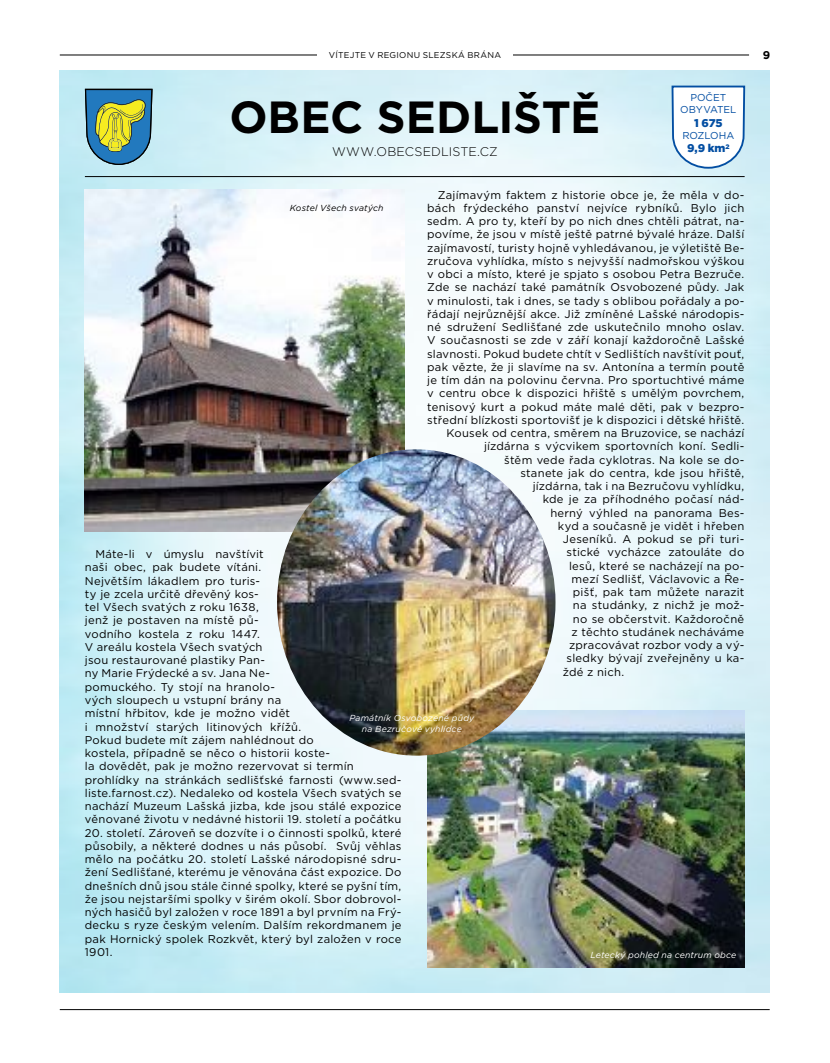
<style>
.page{position:relative;width:830px;height:1063px;background:#fff}
.page>*{position:absolute;margin:0;border:0;box-sizing:border-box;transform-origin:0 0}
.t1{font:700 45px "Gotham";letter-spacing:-.005em;color:#000}
.t2{font:300 12.5px "Gotham";letter-spacing:.01em;color:#000}
.t3{font:11.25px/13.2px "Gotham";letter-spacing:.02em;color:#000}
.t4{font:900 11.25px "Gotham";color:#034ea2}
.t5{font:700 11.25px "Gotham";color:#000}
.t6{font:10px/12px "Gotham";letter-spacing:-.005em;color:#034ea2;text-align:center}
.t7{font:italic 8.75px/10.5px "Gotham";letter-spacing:.02em;color:#fff;text-align:center}
.t8{font:italic 8.75px "Gotham";letter-spacing:.02em;color:#000}
.t9{font:8.5px "Gotham";letter-spacing:.03em;color:#000}
</style>
<div class="page">
<img style="left:60px;top:71px;width:708px;height:921px">
<hr style="left:60px;top:1009px;width:709px;height:1px;background:#000">
<hr style="left:60px;top:55px;width:688px;height:1px;background:#000">
<div style="left:317px;top:46px;width:195px;height:18px;background:#fff"></div>
<img style="left:85px;top:190px;width:319px;height:341px">
<img style="left:427px;top:710px;width:317px;height:257px">
<hr style="left:85px;top:176px;width:659px;height:1px;background:#000">
<img style="left:277px;top:449px;width:278px;height:307px">
<svg style="left:85px;top:89px;width:67px;height:76px;background:#6c9784"></svg>
<svg style="left:670px;top:85px;width:75px;height:85px"></svg>
<p class="t9" style="left:329px;top:50px;width:173px">VÍTEJTE V REGIONU SLEZSKÁ BRÁNA</p>
<p class="t5" style="left:762px;top:48px;width:9px">9</p>
<h1 class="t1" style="left:229px;top:88px;width:372px">OBEC SEDLIŠTĚ</h1>
<p class="t2" style="left:332px;top:143px;width:167px">WWW.OBECSEDLISTE.CZ</p>
<p class="t6" style="left:680px;top:92px;width:58px">POČET<br>OBYVATEL</p>
<p class="t4" style="left:693px;top:115px;width:30px">1 675</p>
<p class="t6" style="left:682px;top:129px;width:53px">ROZLOHA</p>
<p class="t4" style="left:686px;top:141px;width:44px">9,9 km<sup>2</sup></p>
<p class="t3" style="left:437px;top:188px;width:308px">Zajímavým faktem z historie obce je, že měla v do-</p>
<p class="t3" style="left:427px;top:201px;width:318px">bách frýdeckého panství nejvíce rybníků. Bylo jich</p>
<p class="t3" style="left:427px;top:214px;width:318px">sedm. A pro ty, kteří by po nich dnes chtěli pátrat, na-</p>
<p class="t3" style="left:427px;top:228px;width:318px">povíme, že jsou v místě ještě patrné bývalé hráze. Další</p>
<p class="t3" style="left:427px;top:241px;width:318px">zajímavostí, turisty hojně vyhledávanou, je výletiště Be-</p>
<p class="t3" style="left:427px;top:254px;width:318px">zručova vyhlídka, místo s nejvyšší nadmořskou výškou</p>
<p class="t3" style="left:427px;top:267px;width:318px">v obci a místo, které je spjato s osobou Petra Bezruče.</p>
<p class="t3" style="left:427px;top:281px;width:318px">Zde se nachází také památník Osvobozené půdy. Jak</p>
<p class="t3" style="left:427px;top:294px;width:318px">v minulosti, tak i dnes, se tady s oblibou pořádaly a po-</p>
<p class="t3" style="left:427px;top:307px;width:318px">řádají nejrůznější akce. Již zmíněné Lašské národopis-</p>
<p class="t3" style="left:427px;top:320px;width:318px">né sdružení Sedlišťané zde uskutečnilo mnoho oslav.</p>
<p class="t3" style="left:427px;top:334px;width:318px">V současnosti se zde v září konají každoročně Lašské</p>
<p class="t3" style="left:427px;top:347px;width:318px">slavnosti. Pokud budete chtít v Sedlištích navštívit pouť,</p>
<p class="t3" style="left:427px;top:360px;width:318px">pak vězte, že ji slavíme na sv. Antonína a termín poutě</p>
<p class="t3" style="left:427px;top:373px;width:318px">je tím dán na polovinu června. Pro sportuchtivé máme</p>
<p class="t3" style="left:427px;top:387px;width:318px">v centru obce k dispozici hřiště s umělým povrchem,</p>
<p class="t3" style="left:427px;top:400px;width:318px">tenisový kurt a pokud máte malé děti, pak v bezpro-</p>
<p class="t3" style="left:427px;top:413px;width:318px">střední blízkosti sportovišť je k dispozici i dětské hřiště.</p>
<p class="t3" style="left:446px;top:426px;width:299px">Kousek od centra, směrem na Bruzovice, se nachází</p>
<p class="t3" style="left:484px;top:440px;width:261px">jízdárna s výcvikem sportovních koní. Sedli-</p>
<p class="t3" style="left:504px;top:453px;width:241px">štěm vede řada cyklotras. Na kole se do-</p>
<p class="t3" style="left:520px;top:466px;width:225px">stanete jak do centra, kde jsou hřiště,</p>
<p class="t3" style="left:532px;top:479px;width:213px">jízdárna, tak i na Bezručovu vyhlídku,</p>
<p class="t3" style="left:542px;top:493px;width:203px">kde je za příhodného počasí nád-</p>
<p class="t3" style="left:550px;top:506px;width:195px">herný výhled na panorama Bes-</p>
<p class="t3" style="left:557px;top:519px;width:188px">kyd a současně je vidět i hřeben</p>
<p class="t3" style="left:562px;top:532px;width:183px">Jeseníků. A pokud se při turi-</p>
<p class="t3" style="left:566px;top:546px;width:179px">stické vycházce zatouláte do</p>
<p class="t3" style="left:569px;top:559px;width:177px">lesů, které se nacházejí na po-</p>
<p class="t3" style="left:571px;top:572px;width:174px">mezí Sedlišť, Václavovic a Ře-</p>
<p class="t3" style="left:572px;top:585px;width:173px">pišť, pak tam můžete narazit</p>
<p class="t3" style="left:572px;top:599px;width:173px">na studánky, z nichž je mož-</p>
<p class="t3" style="left:572px;top:612px;width:173px">no se občerstvit. Každoročně</p>
<p class="t3" style="left:571px;top:625px;width:174px">z těchto studánek necháváme</p>
<p class="t3" style="left:569px;top:638px;width:177px">zpracovávat rozbor vody a vý-</p>
<p class="t3" style="left:566px;top:652px;width:179px">sledky bývají zveřejněny u ka-</p>
<p class="t3" style="left:562px;top:665px;width:63px">ždé z nich.</p>
<p class="t8" style="left:289px;top:202px;width:95px">Kostel Všech svatých</p>
<p class="t3" style="left:85px;top:547px;width:318px;text-indent:11px">Máte-li v úmyslu navštívit<br>naši obec, pak budete vítáni.<br>Největším lákadlem pro turis-<br>ty je zcela určitě dřevěný kos-<br>tel Všech svatých z roku 1638,<br>jenž je postaven na místě pů-<br>vodního kostela z roku 1447.<br>V areálu kostela Všech svatých<br>jsou restaurované plastiky Pan-<br>ny Marie Frýdecké a sv. Jana Ne-<br>pomuckého. Ty stojí na hranolo-<br>vých sloupech u vstupní brány na<br>místní hřbitov, kde je možno vidět<br>i množství starých litinových křížů.<br>Pokud budete mít zájem nahlédnout do<br>kostela, případně se něco o historii koste-<br>la dovědět, pak je možno rezervovat si termín prohlídky na stránkách sedlišťské farnosti (www.sed&shy;liste.farnost.cz). Nedaleko od kostela Všech svatých se nachází Muzeum Lašská jizba, kde jsou stálé expozice věnované životu v nedávné historii 19. století a počátku</p>
<p class="t3" style="left:85px;top:826px;width:318px;text-align:justify">20. století. Zároveň se dozvíte i o činnosti spolků, které působily, a některé dodnes u nás působí. Svůj věhlas mělo na počátku 20. století Lašské národopisné sdru&shy;žení Sedlišťané, kterému je věnována část expozice. Do dnešních dnů jsou stále činné spolky, které se pyšní tím, že jsou nejstaršími spolky v širém okolí. Sbor dobrovol&shy;ných hasičů byl založen v roce 1891 a byl prvním na Frý&shy;decku s ryze českým velením. Dalším rekordmanem je pak Hornický spolek Rozkvět, který byl založen v roce 1901.</p>
<p class="t7" style="left:349px;top:713px;width:126px">Památník Osvobozené půdy na Bezručově vyhlídce</p>
<p class="t7" style="left:590px;top:949px;width:147px">Letecký pohled na centrum obce</p>
</div>
